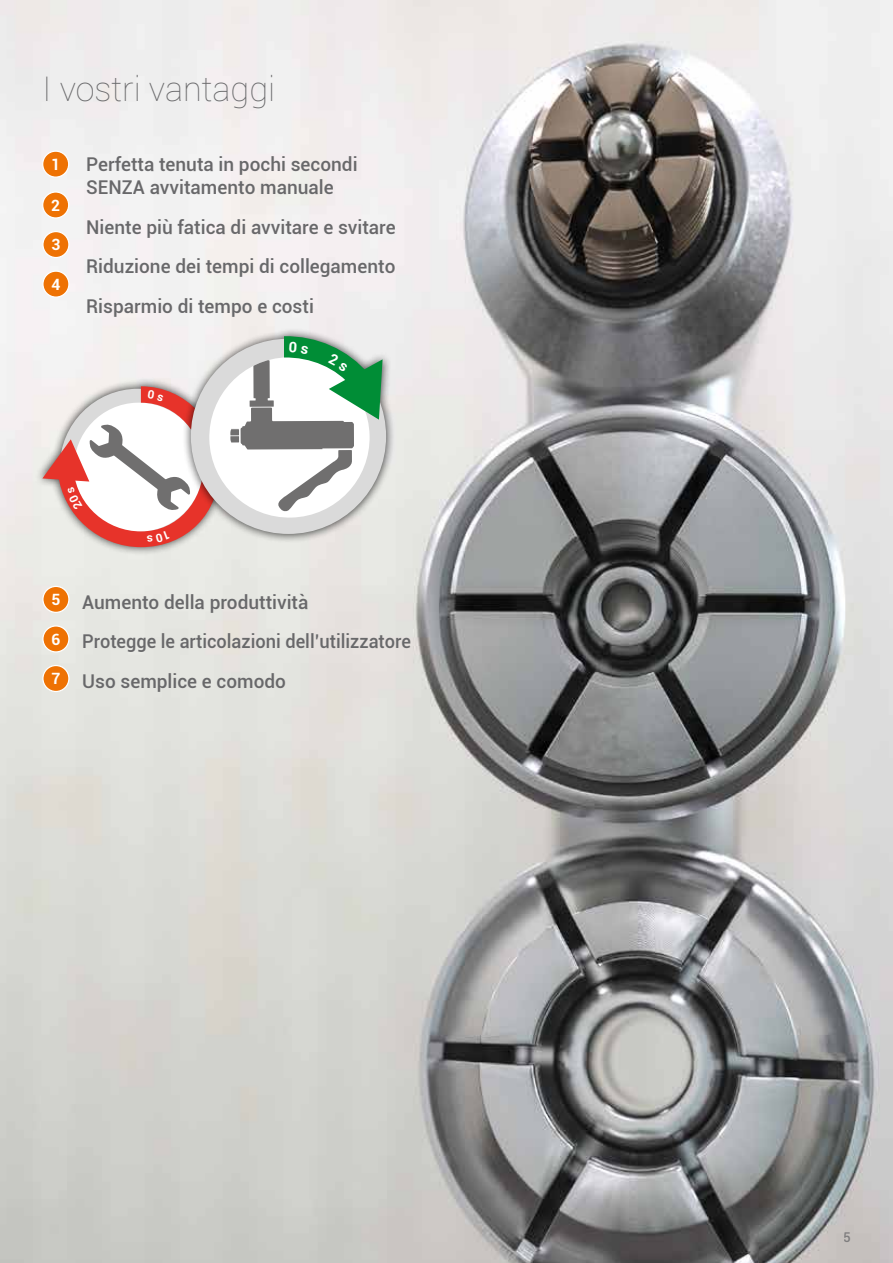
<style>
.page{position:relative;width:893px;height:1263px;background:#fff}
.page>*{position:absolute;margin:0;border:0;box-sizing:border-box;transform-origin:0 0}
.t1{font:100 34.35px "Roboto";color:#68686a}
.t2{font:500 19.05px/39.6px "Roboto";color:#68686a}
.t3{font:700 15.6px "Roboto";color:#fff}
.t4{font:500 13.5px "Roboto";color:#68686a}
</style>
<div class="page">
<img style="left:0;top:0;width:893px;height:1263px">
<div style="left:35px;top:377px;width:194px;height:179px;background:#000;opacity:.75"></div>
<div style="left:182px;top:327px;width:213px;height:216px;background:#000;opacity:.75"></div>
<div style="left:43px;top:151px;width:26px;height:26px;background:#ee7203;border-radius:50%"></div>
<div style="left:42px;top:151px;width:27px;height:27px;border:1px solid #fff;border-radius:50%"></div>
<div style="left:43px;top:192px;width:26px;height:26px;background:#ee7203;border-radius:50%"></div>
<div style="left:42px;top:191px;width:27px;height:28px;border:1px solid #fff;border-radius:50%"></div>
<div style="left:43px;top:232px;width:26px;height:26px;background:#ee7203;border-radius:50%"></div>
<div style="left:42px;top:231px;width:28px;height:27px;border:1px solid #fff;border-radius:50%"></div>
<div style="left:43px;top:665px;width:26px;height:26px;background:#ee7203;border-radius:50%"></div>
<div style="left:42px;top:665px;width:28px;height:27px;border:1px solid #fff;border-radius:50%"></div>
<div style="left:43px;top:626px;width:26px;height:26px;background:#ee7203;border-radius:50%"></div>
<div style="left:42px;top:625px;width:28px;height:27px;border:1px solid #fff;border-radius:50%"></div>
<div style="left:43px;top:586px;width:26px;height:26px;background:#ee7203;border-radius:50%"></div>
<div style="left:42px;top:586px;width:28px;height:27px;border:1px solid #fff;border-radius:50%"></div>
<div style="left:43px;top:271px;width:26px;height:26px;background:#ee7203;border-radius:50%"></div>
<div style="left:42px;top:270px;width:28px;height:28px;border:1px solid #fff;border-radius:50%"></div>
<svg style="left:42px;top:336px;width:341px;height:211px"></svg>
<h1 class="t1" style="left:43px;top:65px;width:234px">I vostri vantaggi</h1>
<p class="t3" style="left:51px;top:153px;width:10px">1</p>
<p class="t3" style="left:51px;top:194px;width:10px">2</p>
<p class="t3" style="left:51px;top:234px;width:10px">3</p>
<p class="t3" style="left:51px;top:273px;width:10px">4</p>
<p class="t2" style="left:86px;top:152px;width:273px;line-height:22.8px">Perfetta tenuta in pochi secondi<br>SENZA avvitamento manuale</p>
<p class="t2" style="left:86px;top:206px;width:311px;text-align:justify">Niente più fatica di avvitare e svitare Riduzione dei tempi di collegamento Risparmio di tempo e costi</p>
<p class="t3" style="left:51px;top:588px;width:10px">5</p>
<p class="t3" style="left:51px;top:628px;width:10px">6</p>
<p class="t3" style="left:51px;top:667px;width:10px">7</p>
<p class="t2" style="left:82px;top:581px;width:330px">Aumento della produttività<br>Protegge le articolazioni dell’utilizzatore<br>Uso semplice e comodo</p>
<p class="t4" style="left:844px;top:1228px;width:9px">5</p>
</div>
